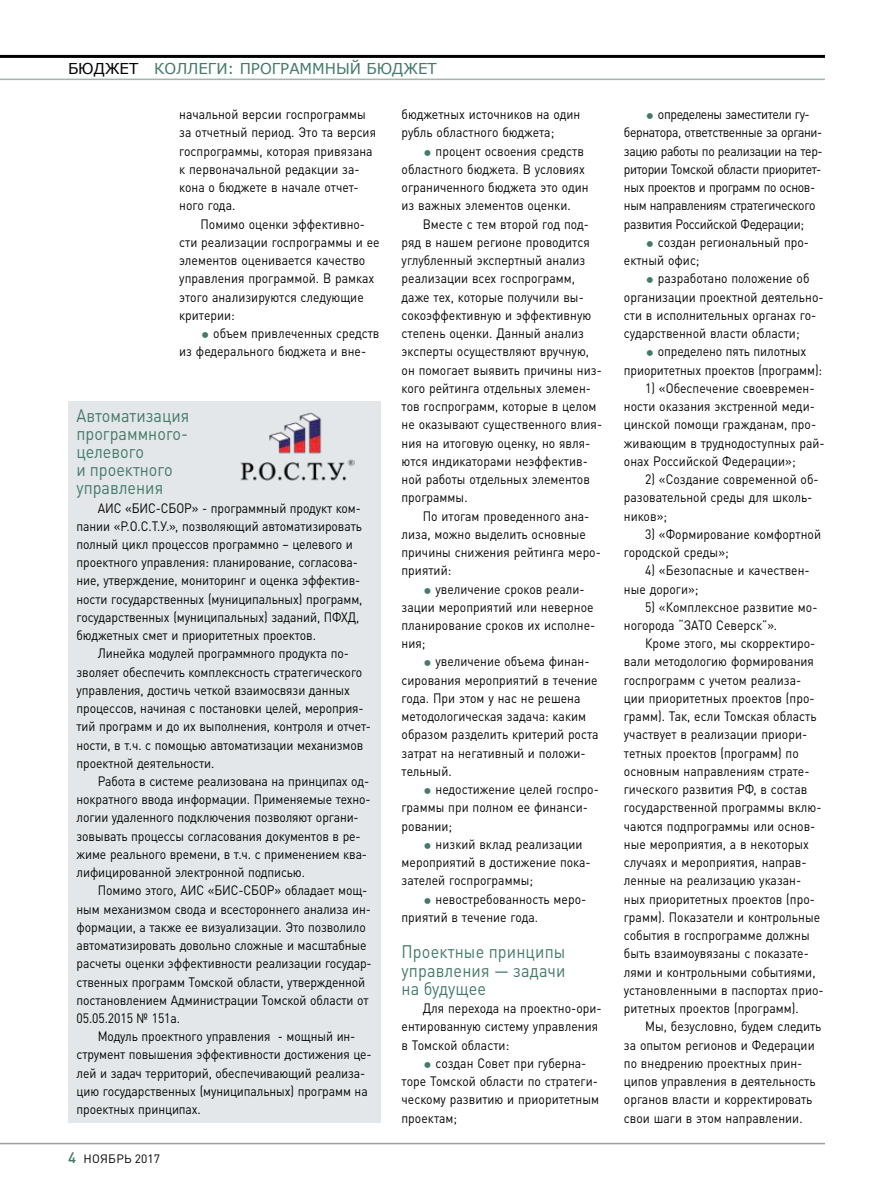
<style>
.page{position:relative;width:893px;height:1191px;background:#fff}
.page>*{position:absolute;margin:0;border:0;box-sizing:border-box;transform-origin:0 0}
.t1{font:18px/18px "DIN Pro";color:#437968;text-align:justify;scale:.9 1}
.t2{font:15px "MS Reference Sans Serif";color:#437968}
.t3{font:13.5px/18.3px "DIN Pro";color:#000;scale:.9 1}
.t4{font:13.5px/18.3px "DIN Pro";letter-spacing:-.025em;color:#000;scale:.9 1}
.t5{font:12px "DIN Pro";letter-spacing:.015em;color:#000}
.s1{color:#000}
.s2{font-size:18px;color:#437968}
.s3{font-weight:500;font-size:15px;color:#437968}
</style>
<div class="page">
<hr style="left:0;top:55px;width:825px;height:3px;background:#000">
<hr style="left:0;top:79px;width:825px;height:1px;background:#a4b5ac">
<hr style="left:0;top:1142px;width:825px;height:2px;background:#9c9d9d">
<div style="left:68px;top:401px;width:312px;height:721px;background:#e3e7e9"></div>
<img style="left:240px;top:412px;width:115px;height:69px">
<p class="t2" style="left:68px;top:59px;width:370px"><span class="s1">БЮДЖЕТ</span> КОЛЛЕГИ: ПРОГРАММНЫЙ БЮДЖЕТ</p>
<p class="t3" style="left:179px;top:104px;width:220px">начальной версии госпрограммы за отчетный период. Это та версия госпрограммы, которая привязана к первоначальной редакции за&shy;кона о бюджете в начале отчет&shy;ного года.</p>
<p class="t3" style="left:179px;top:213px;width:224px;text-indent:21px">Помимо оценки эффективно&shy;сти реализации госпрограммы и ее элементов оценивается качество управления программой. В рамках этого анализируются следующие критерии:</p>
<p class="t3" style="left:179px;top:323px;width:224px;text-indent:21px"><span class="s2">•</span> объем привлеченных средств из федерального бюджета и вне-</p>
<h1 class="t1" style="left:77px;top:405px;width:127px;text-align:left">Автоматизация программного&shy;целевого<br>и проектного управления</h1>
<p class="t3" style="left:77px;top:497px;width:319px;text-indent:21px">АИС «БИС-СБОР» - программный продукт ком&shy;пании «Р.О.С.Т.У.», позволяющий автоматизировать полный цикл процессов программно – целевого и проектного управления: планирование, согласова&shy;ние, утверждение, мониторинг и оценка эффектив&shy;ности государственных (муниципальных) программ, государственных (муниципальных) заданий, ПФХД, бюджетных смет и приоритетных проектов.</p>
<p class="t3" style="left:77px;top:643px;width:328px;text-indent:21px">Линейка модулей программного продукта по&shy;зволяет обеспечить комплексность стратегического управления, достичь четкой взаимосвязи данных процессов, начиная с постановки целей, мероприя&shy;тий программ и до их выполнения, контроля и отчет&shy;ности, в т.ч. с помощью автоматизации механизмов проектной деятельности.</p>
<p class="t3" style="left:77px;top:770px;width:328px;text-indent:21px">Работа в системе реализована на принципах од&shy;нократного ввода информации. Применяемые техно&shy;логии удаленного подключения позволяют органи&shy;зовывать процессы согласования документов в ре&shy;жиме реального времени, в т.ч. с применением ква&shy;лифицированной электронной подписью.</p>
<p class="t3" style="left:77px;top:880px;width:330px;text-indent:21px">Помимо этого, АИС «БИС-СБОР» обладает мощ&shy;ным механизмом свода и всестороннего анализа ин&shy;формации, а также ее визуализации. Это позволило автоматизировать довольно сложные и масштабные расчеты оценки эффективности реализации государ&shy;ственных программ Томской области, утвержденной постановлением Администрации Томской области от 05.05.2015 № 151а.</p>
<p class="t3" style="left:77px;top:1026px;width:330px;text-indent:21px">Модуль проектного управления - мощный ин&shy;струмент повышения эффективности достижения це&shy;лей и задач территорий, обеспечивающий реализа&shy;цию государственных (муниципальных) программ на проектных принципах.</p>
<p class="t5" style="left:68px;top:1149px;width:93px"><span class="s3">4</span> НОЯБРЬ 2017</p>
<p class="t3" style="left:402px;top:104px;width:200px">бюджетных источников на один рубль областного бюджета;</p>
<p class="t3" style="left:402px;top:140px;width:209px;text-indent:21px"><span class="s2">•</span> процент освоения средств областного бюджета. В условиях ограниченного бюджета это один из важных элементов оценки.</p>
<p class="t3" style="left:402px;top:213px;width:224px;text-indent:21px">Вместе с тем второй год под&shy;ряд в нашем регионе проводится углубленный экспертный анализ реализации всех госпрограмм, даже тех, которые получили вы&shy;сокоэффективную и эффективную степень оценки. Данный анализ эксперты осуществляют вручную, он помогает выявить причины низ&shy;кого рейтинга отдельных элемен&shy;тов госпрограмм, которые в целом не оказывают существенного влия&shy;ния на итоговую оценку, но явля&shy;ются индикаторами неэффектив&shy;ной работы отдельных элементов программы.</p>
<p class="t3" style="left:402px;top:505px;width:223px;text-indent:21px">По итогам проведенного ана&shy;лиза, можно выделить основные причины снижения рейтинга меро&shy;приятий:</p>
<p class="t3" style="left:402px;top:578px;width:217px;text-indent:21px"><span class="s2">•</span> увеличение сроков реали&shy;зации мероприятий или неверное планирование сроков их исполне&shy;ния;</p>
<p class="t3" style="left:402px;top:651px;width:221px;text-indent:21px"><span class="s2">•</span> увеличение объема финан&shy;сирования мероприятий в течение года. При этом у нас не решена методологическая задача: каким образом разделить критерий роста затрат на негативный и положи&shy;тельный.</p>
<p class="t3" style="left:402px;top:779px;width:221px;text-indent:21px"><span class="s2">•</span> недостижение целей госпро&shy;граммы при полном ее финанси&shy;ровании;</p>
<p class="t3" style="left:402px;top:833px;width:212px;text-indent:21px"><span class="s2">•</span> низкий вклад реализации мероприятий в достижение пока&shy;зателей госпрограммы;</p>
<p class="t3" style="left:402px;top:888px;width:207px;text-indent:21px"><span class="s2">•</span> невостребованность меро&shy;приятий в течение года.</p>
<h1 class="t1" style="left:402px;top:941px;width:184px">Проектные принципы управления — задачи на будущее</h1>
<p class="t3" style="left:402px;top:997px;width:224px;text-indent:21px">Для перехода на проектно-ори&shy;ентированную систему управления в Томской области:</p>
<p class="t3" style="left:402px;top:1052px;width:221px;text-indent:21px"><span class="s2">•</span> создан Совет при губерна&shy;торе Томской области по стратеги&shy;ческому развитию и приоритетным проектам;</p>
<p class="t4" style="left:624px;top:104px;width:223px;text-indent:21px"><span class="s2">•</span> определены заместители гу&shy;бернатора, ответственные за органи&shy;зацию работы по реализации на тер&shy;ритории Томской области приоритет&shy;ных проектов и программ по основ&shy;ным направлениям стратегического развития Российской Федерации;</p>
<p class="t3" style="left:624px;top:231px;width:207px;text-indent:21px"><span class="s2">•</span> создан региональный про&shy;ектный офис;</p>
<p class="t3" style="left:624px;top:268px;width:223px;text-indent:21px"><span class="s2">•</span> разработано положение об организации проектной деятельно&shy;сти в исполнительных органах го&shy;сударственной власти области;</p>
<p class="t3" style="left:624px;top:341px;width:222px;text-align:center"><span class="s2">•</span> определено пять пилотных приоритетных проектов (программ):</p>
<p class="t3" style="left:624px;top:377px;width:225px;text-indent:21px">1) «Обеспечение своевремен&shy;ности оказания экстренной меди&shy;цинской помощи гражданам, про&shy;живающим в труднодоступных рай&shy;онах Российской Федерации»;</p>
<p class="t3" style="left:624px;top:468px;width:218px;text-indent:21px">2) «Создание современной об&shy;разовательной среды для школь&shy;ников»;</p>
<p class="t3" style="left:624px;top:523px;width:221px;text-indent:21px">3) «Формирование комфортной городской среды»;</p>
<p class="t3" style="left:624px;top:560px;width:208px;text-indent:21px">4) «Безопасные и качествен&shy;ные дороги»;</p>
<p class="t3" style="left:624px;top:596px;width:217px;text-indent:21px">5) «Комплексное развитие мо&shy;ногорода “ЗАТО Северск”».</p>
<p class="t3" style="left:624px;top:633px;width:224px;text-indent:21px">Кроме этого, мы скорректиро&shy;вали методологию формирования госпрограмм с учетом реализа&shy;ции приоритетных проектов (про&shy;грамм). Так, если Томская область участвует в реализации приори&shy;тетных проектов (программ) по основным направлениям страте&shy;гического развития РФ, в состав государственной программы вклю&shy;чаются подпрограммы или основ&shy;ные мероприятия, а в некоторых случаях и мероприятия, направ&shy;ленные на реализацию указан&shy;ных приоритетных проектов (про&shy;грамм). Показатели и контрольные события в госпрограмме должны быть взаимоувязаны с показате&shy;лями и контрольными событиями, установленными в паспортах прио&shy;ритетных проектов (программ).</p>
<p class="t3" style="left:624px;top:1016px;width:221px;text-indent:21px">Мы, безусловно, будем следить за опытом регионов и Федерации по внедрению проектных прин&shy;ципов управления в деятельность органов власти и корректировать свои шаги в этом направлении.</p>
</div>
